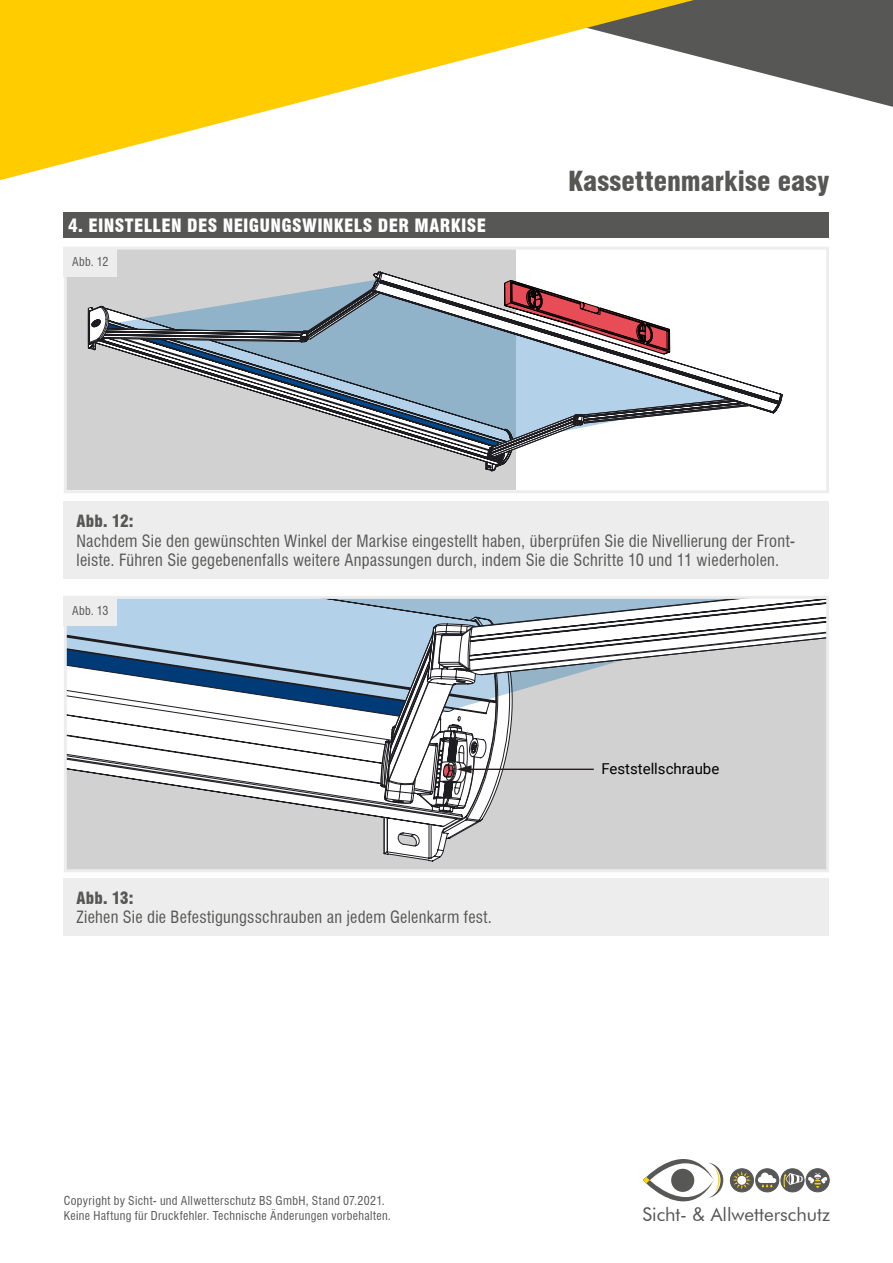
<style>
.page{position:relative;width:893px;height:1263px;background:#fff}
.page>*{position:absolute;margin:0;border:0;box-sizing:border-box;transform-origin:0 0}
.t1{font:900 condensed 27px "Swiss 721 BT";letter-spacing:.005em;color:#575756}
.t2{font:18.75px "Futura BT";color:#575756}
.t3{font:900 condensed 18px "Swiss 721 BT";letter-spacing:.015em;color:#fff}
.t4{font:condensed 16.5px/19.5px "Swiss 721 BT";letter-spacing:.015em;color:#575756}
.t5{font:900 condensed 16.5px "Swiss 721 BT";letter-spacing:.005em;color:#575756}
.t6{font:15px "Roboto";color:#000}
.t7{font:condensed 12px/15px "Swiss 721 BT";letter-spacing:.03em;color:#575756}
</style>
<div class="page">
<svg style="left:743px;top:0;width:150px;height:107px;fill:#575756"></svg>
<svg style="left:0;top:0;width:743px;height:181px"></svg>
<div style="left:806px;top:1169px;width:23px;height:23px;background:#585757;border-radius:50%"></div>
<div style="left:806px;top:1168px;width:24px;height:24px;border:1px solid #575756;border-radius:50%"></div>
<div style="left:730px;top:1169px;width:23px;height:23px;background:#585757;border-radius:50%"></div>
<div style="left:730px;top:1168px;width:24px;height:24px;border:1px solid #575756;border-radius:50%"></div>
<svg style="left:733px;top:1171px;width:18px;height:18px"></svg>
<div style="left:737px;top:1176px;width:9px;height:9px;background:#fff;border-radius:50%"></div>
<div style="left:756px;top:1169px;width:23px;height:23px;background:#585757;border-radius:50%"></div>
<div style="left:755px;top:1168px;width:24px;height:24px;border:1px solid #575756;border-radius:50%"></div>
<svg style="left:758px;top:1172px;width:18px;height:15px"></svg>
<div style="left:781px;top:1169px;width:23px;height:23px;background:#585757;border-radius:50%"></div>
<div style="left:780px;top:1168px;width:24px;height:24px;border:1px solid #575756;border-radius:50%"></div>
<svg style="left:643px;top:1159px;width:80px;height:42px"></svg>
<div style="left:671px;top:1169px;width:23px;height:23px;background:#575756;border-radius:50%"></div>
<svg style="left:783px;top:1173px;width:44px;height:15px"></svg>
<div style="left:65px;top:597px;width:763px;height:274px;background:#d1d1d1"></div>
<svg style="left:68px;top:600px;width:757px;height:261px"></svg>
<div style="left:64px;top:596px;width:765px;height:276px;border:3px solid #ededed"></div>
<div style="left:64px;top:596px;width:53px;height:30px;background:#ededed"></div>
<div style="left:64px;top:879px;width:765px;height:57px;background:#ededed"></div>
<div style="left:64px;top:213px;width:765px;height:25px;background:#575756"></div>
<div style="left:66px;top:250px;width:450px;height:240px;background:#d1d1d1"></div>
<svg style="left:88px;top:272px;width:694px;height:142px"></svg>
<svg style="left:101px;top:279px;width:649px;height:186px"></svg>
<div style="left:64px;top:247px;width:765px;height:246px;border:3px solid #ededed"></div>
<div style="left:64px;top:247px;width:53px;height:29px;background:#ededed"></div>
<div style="left:64px;top:502px;width:765px;height:77px;background:#ededed"></div>
<p class="t3" style="left:68px;top:215px;width:420px">4. EINSTELLEN DES NEIGUNGSWINKELS DER MARKISE</p>
<p class="t7" style="left:72px;top:254px;width:38px">Abb. 12</p>
<h1 class="t1" style="left:568px;top:165px;width:262px">Kassettenmarkise easy</h1>
<p class="t5" style="left:77px;top:511px;width:59px">Abb. 12:</p>
<p class="t4" style="left:77px;top:531px;width:720px">Nachdem Sie den gewünschten Winkel der Markise eingestellt haben, überprüfen Sie die Nivellierung der Front&shy;leiste. Führen Sie gegebenenfalls weitere Anpassungen durch, indem Sie die Schritte 10 und 11 wiederholen.</p>
<p class="t7" style="left:72px;top:603px;width:38px">Abb. 13</p>
<p class="t5" style="left:77px;top:888px;width:59px">Abb. 13:</p>
<p class="t4" style="left:77px;top:908px;width:417px">Ziehen Sie die Befestigungsschrauben an jedem Gelenkarm fest.</p>
<p class="t6" style="left:601px;top:758px;width:120px">Feststellschraube</p>
<p class="t7" style="left:64px;top:1193px;width:329px">Copyright by Sicht- und Allwetterschutz BS GmbH, Stand 07.2021.<br>Keine Haftung für Druckfehler. Technische Änderungen vorbehalten.</p>
<p class="t2" style="left:642px;top:1203px;width:189px">Sicht- &amp; Allwetterschutz</p>
</div>
